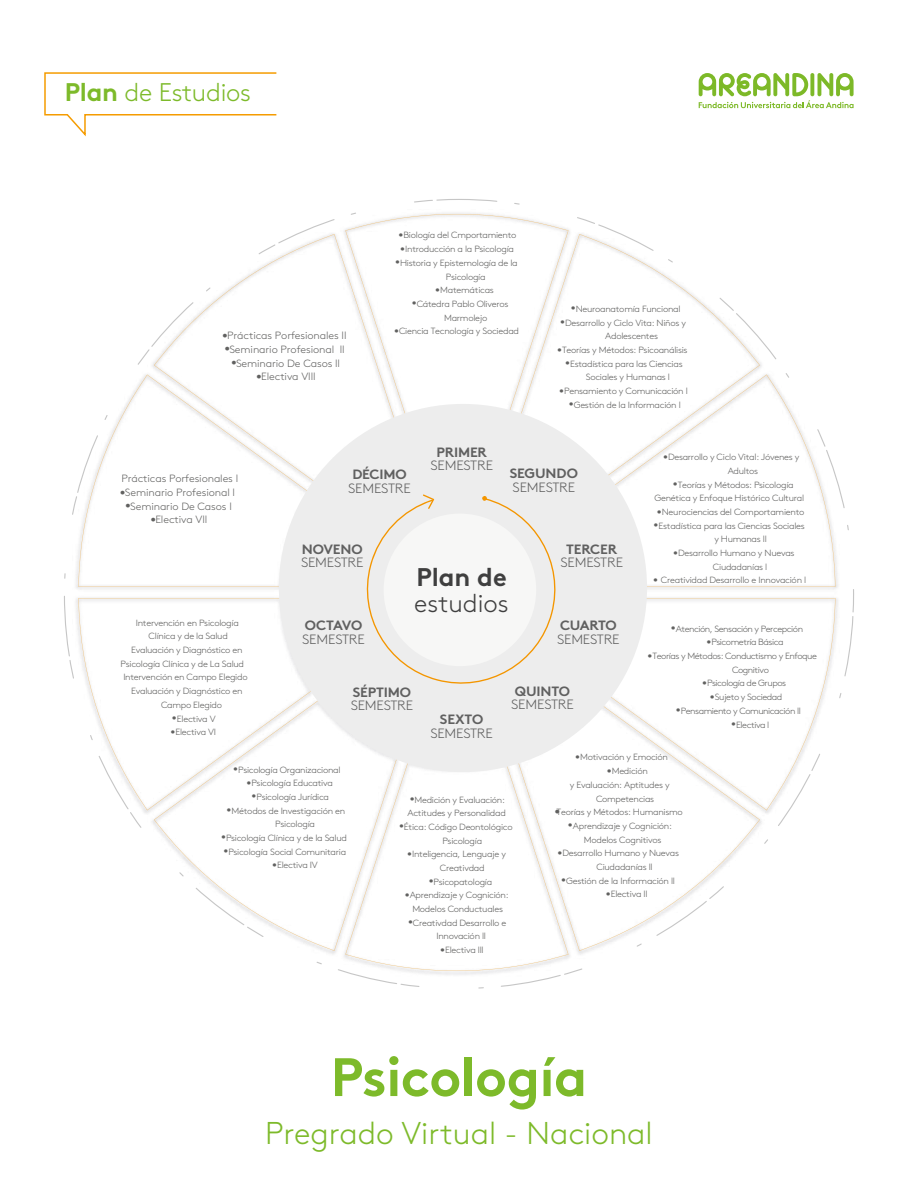
<style>
.page{position:relative;width:918px;height:1188px;background:#fff}
.page>*{position:absolute;margin:0;border:0;box-sizing:border-box;transform-origin:0 0}
.t1{font:700 54px "Brown Std";letter-spacing:-.01em;color:#7dba2a}
.t2{font:300 31.5px "Brown Std";color:#7dba2a}
.t3{font:300 25.5px "Brown Std";letter-spacing:-.01em;color:#7dba2a}
.t4{font:300 25.5px "Brown Std";color:#3f3f3f}
.t5{font:700 25.5px "Brown Std";color:#3f3f3f}
.t6{font:300 13.5px "Brown Std";letter-spacing:-.015em;color:#606060;scale:1.05 1}
.t7{font:700 13.5px "Brown Std";letter-spacing:-.015em;color:#606060;scale:1.05 1}
.t8{font:300 10.5px "Brown Std";letter-spacing:-.01em;color:#616160;scale:1.05 1}
.t9{font:300 9px/13.6px "Brown Std";letter-spacing:-.03em;color:#616160;scale:1.05 1}
.t10{font:300 9px/13.6px "Brown Std";letter-spacing:-.05em;color:#616160;scale:1.05 1}
.s1{font-weight:700}
</style>
<div class="page">
<svg style="left:699px;top:73px;width:155px;height:35px"></svg>
<svg style="left:44px;top:72px;width:233px;height:65px"></svg>
<svg style="left:78px;top:375px;width:232px;height:212px"></svg>
<svg style="left:609px;top:598px;width:227px;height:212px"></svg>
<svg style="left:154px;top:701px;width:243px;height:250px"></svg>
<svg style="left:345px;top:761px;width:224px;height:210px"></svg>
<svg style="left:78px;top:598px;width:233px;height:212px"></svg>
<svg style="left:517px;top:700px;width:243px;height:251px"></svg>
<svg style="left:345px;top:214px;width:224px;height:201px"></svg>
<svg style="left:517px;top:234px;width:243px;height:196px"></svg>
<svg style="left:602px;top:375px;width:234px;height:212px"></svg>
<svg style="left:154px;top:234px;width:243px;height:251px"></svg>
<div style="left:279px;top:404px;width:368px;height:368px;background:#ededed;border-radius:50%"></div>
<svg style="left:366px;top:494px;width:190px;height:190px"></svg>
<h3 class="t3" style="left:65px;top:78px;width:188px"><span class="s1">Plan</span> de Estudios</h3>
<p class="t8" style="left:222px;top:330px;width:120px">•Prácticas Porfesionales ll</p>
<p class="t8" style="left:224px;top:343px;width:116px">•Seminario Profesional ll</p>
<p class="t8" style="left:231px;top:357px;width:105px">•Seminario De Casos ll</p>
<p class="t8" style="left:256px;top:371px;width:58px">•Electiva Vlll</p>
<p class="t9" style="left:399px;top:229px;width:114px">•Biología del Cmportamiento</p>
<p class="t9" style="left:400px;top:242px;width:110px">•Introducción a la Psicología</p>
<p class="t9" style="left:446px;top:256px;width:70px;text-indent:-51px">•Historia y Epistemología de la<br>Psicología</p>
<p class="t9" style="left:435px;top:283px;width:57px">•Matemáticas</p>
<p class="t9" style="left:444px;top:297px;width:63px;text-indent:-32px">•Cátedra Pablo Oliveros<br>Marmolejo</p>
<p class="t9" style="left:394px;top:324px;width:121px">•Ciencia Tecnología y Sociedad</p>
<p class="t9" style="left:571px;top:302px;width:106px">•Neuroanatomía Funcional</p>
<p class="t9" style="left:605px;top:316px;width:78px;text-indent:-45px">•Desarrollo y Ciclo Vita: Niños y<br>Adolescentes</p>
<p class="t9" style="left:557px;top:343px;width:126px">•Teorías y Métodos: Psicoanálisis</p>
<p class="t9" style="left:586px;top:357px;width:94px;text-indent:-21px">•Estadística para las Ciencias<br>Sociales y Humanas l</p>
<p class="t9" style="left:559px;top:384px;width:124px">•Pensamiento y Comunicación l</p>
<p class="t9" style="left:569px;top:398px;width:108px">•Gestión de la Información l</p>
<p class="t8" style="left:121px;top:473px;width:113px">Prácticas Porfesionales l</p>
<p class="t8" style="left:120px;top:487px;width:111px">•Seminario Profesional l</p>
<p class="t8" style="left:125px;top:500px;width:103px">•Seminario De Casos l</p>
<p class="t8" style="left:150px;top:514px;width:56px">•Electiva Vll</p>
<p class="t9" style="left:136px;top:616px;width:100px">Intervención en Psicología</p>
<p class="t9" style="left:149px;top:630px;width:77px">Clínica y de la Salud</p>
<p class="t9" style="left:131px;top:643px;width:108px">Evaluación y Diagnóstico en</p>
<p class="t9" style="left:121px;top:657px;width:119px">Psicología Clínica y de La Salud</p>
<p class="t9" style="left:123px;top:671px;width:120px">Intervención en Campo Elegido</p>
<p class="t9" style="left:131px;top:684px;width:108px">Evaluación y Diagnóstico en</p>
<p class="t9" style="left:161px;top:698px;width:60px">Campo Elegido</p>
<p class="t9" style="left:172px;top:712px;width:43px">•Electiva V</p>
<p class="t9" style="left:170px;top:725px;width:45px">•Electiva VI</p>
<h3 class="t7" style="left:352px;top:466px;width:53px">DÉCIMO</h3>
<h3 class="t6" style="left:348px;top:481px;width:61px">SEMESTRE</h3>
<h3 class="t7" style="left:436px;top:444px;width:50px">PRIMER</h3>
<h3 class="t6" style="left:431px;top:458px;width:61px">SEMESTRE</h3>
<h3 class="t7" style="left:510px;top:465px;width:66px">SEGUNDO</h3>
<h3 class="t6" style="left:513px;top:480px;width:61px">SEMESTRE</h3>
<h3 class="t7" style="left:302px;top:541px;width:59px">NOVENO</h3>
<h3 class="t6" style="left:301px;top:555px;width:61px">SEMESTRE</h3>
<h3 class="t7" style="left:305px;top:617px;width:56px">OCTAVO</h3>
<h3 class="t6" style="left:302px;top:632px;width:61px">SEMESTRE</h3>
<h3 class="t5" style="left:416px;top:561px;width:92px">Plan de</h3>
<h3 class="t4" style="left:414px;top:589px;width:96px">estudios</h3>
<h3 class="t7" style="left:566px;top:541px;width:50px">TERCER</h3>
<h3 class="t6" style="left:561px;top:555px;width:61px">SEMESTRE</h3>
<h3 class="t7" style="left:560px;top:617px;width:55px">CUARTO</h3>
<h3 class="t6" style="left:557px;top:632px;width:61px">SEMESTRE</h3>
<h3 class="t7" style="left:353px;top:684px;width:57px">SÉPTIMO</h3>
<h3 class="t6" style="left:351px;top:698px;width:61px">SEMESTRE</h3>
<h3 class="t7" style="left:440px;top:711px;width:43px">SEXTO</h3>
<h3 class="t6" style="left:430px;top:725px;width:61px">SEMESTRE</h3>
<h3 class="t7" style="left:515px;top:683px;width:54px">QUINTO</h3>
<h3 class="t6" style="left:511px;top:697px;width:61px">SEMESTRE</h3>
<p class="t9" style="left:728px;top:451px;width:70px;text-indent:-65px">•Desarrollo y Ciclo Vital: Jóvenes y<br>Adultos</p>
<p class="t9" style="left:655px;top:478px;width:144px;text-indent:18px">•Teorías y Métodos: Psicología<br>Genética y Enfoque Histórico Cultural</p>
<p class="t9" style="left:657px;top:505px;width:142px">•Neurociencias del Comportamiento</p>
<p class="t9" style="left:714px;top:519px;width:88px;text-indent:-61px">•Estadística para las Ciencias Sociales y Humanas ll</p>
<p class="t9" style="left:713px;top:546px;width:79px;text-indent:-40px">•Desarrollo Humano y Nuevas<br>Ciudadanías l</p>
<p class="t9" style="left:653px;top:574px;width:147px">• Creatividad Desarrollo e Innovación l</p>
<p class="t10" style="left:671px;top:622px;width:128px">•Atención, Sensación y Percepción</p>
<p class="t10" style="left:706px;top:636px;width:75px">•Psicometría Básica</p>
<p class="t10" style="left:732px;top:649px;width:82px;text-indent:-85px">•Teorías y Métodos: Conductismo y Enfoque<br>Cognitivo</p>
<p class="t10" style="left:702px;top:677px;width:82px">•Psicología de Grupos</p>
<p class="t10" style="left:710px;top:690px;width:70px">•Sujeto y Sociedad</p>
<p class="t10" style="left:676px;top:704px;width:121px">•Pensamiento y Comunicación ll</p>
<p class="t10" style="left:731px;top:718px;width:38px">•Electiva l</p>
<p class="t9" style="left:233px;top:763px;width:104px">•Psicología Organizacional</p>
<p class="t9" style="left:246px;top:776px;width:84px">•Psicología Educativa</p>
<p class="t9" style="left:252px;top:790px;width:75px">•Psicología Jurídica</p>
<p class="t9" style="left:275px;top:804px;width:68px;text-indent:-49px">•Métodos de Investigación en<br>Psicología</p>
<p class="t9" style="left:221px;top:831px;width:121px">•Psicología Clínica y de la Salud</p>
<p class="t9" style="left:223px;top:845px;width:118px">•Psicología Social Comunitaria</p>
<p class="t9" style="left:272px;top:859px;width:45px">•Electiva IV</p>
<p class="t9" style="left:407px;top:793px;width:95px">•Medición y Evaluación:<br>Actitudes y Personalidad</p>
<p class="t9" style="left:442px;top:820px;width:68px;text-indent:-43px">•Ética: Código Deontológico<br>Psicología</p>
<p class="t9" style="left:440px;top:848px;width:64px;text-indent:-33px">•Inteligencia, Lenguaje y<br>Creativdad</p>
<p class="t9" style="left:429px;top:875px;width:62px">•Psicopatología</p>
<p class="t9" style="left:405px;top:889px;width:100px;text-align:center">•Aprendizaje y Cognición:<br>Modelos Conductuales</p>
<p class="t9" style="left:436px;top:916px;width:68px;text-indent:-28px">•Creativdad Desarrollo e<br>Innovación ll</p>
<p class="t9" style="left:440px;top:943px;width:43px">•Electiva lll</p>
<p class="t9" style="left:575px;top:751px;width:90px">•Motivación y Emoción</p>
<p class="t9" style="left:607px;top:764px;width:41px">•Medición</p>
<p class="t9" style="left:570px;top:778px;width:97px">y Evaluación: Aptitudes y</p>
<p class="t9" style="left:596px;top:792px;width:57px">Competencias</p>
<p class="t9" style="left:555px;top:805px;width:124px"><sup>•</sup>Teorías y Métodos: Humanismo</p>
<p class="t9" style="left:584px;top:819px;width:85px;text-indent:-16px">•Aprendizaje y Cognición:<br>Modelos Cognitivos</p>
<p class="t9" style="left:597px;top:846px;width:80px;text-indent:-39px">•Desarrollo Humano y Nuevas<br>Ciudadanías ll</p>
<p class="t9" style="left:561px;top:874px;width:110px">•Gestión de la Información ll</p>
<p class="t9" style="left:606px;top:887px;width:41px">•Electiva ll</p>
<h1 class="t1" style="left:331px;top:1044px;width:258px">Psicología</h1>
<h2 class="t2" style="left:265px;top:1115px;width:389px">Pregrado Virtual - Nacional</h2>
</div>
